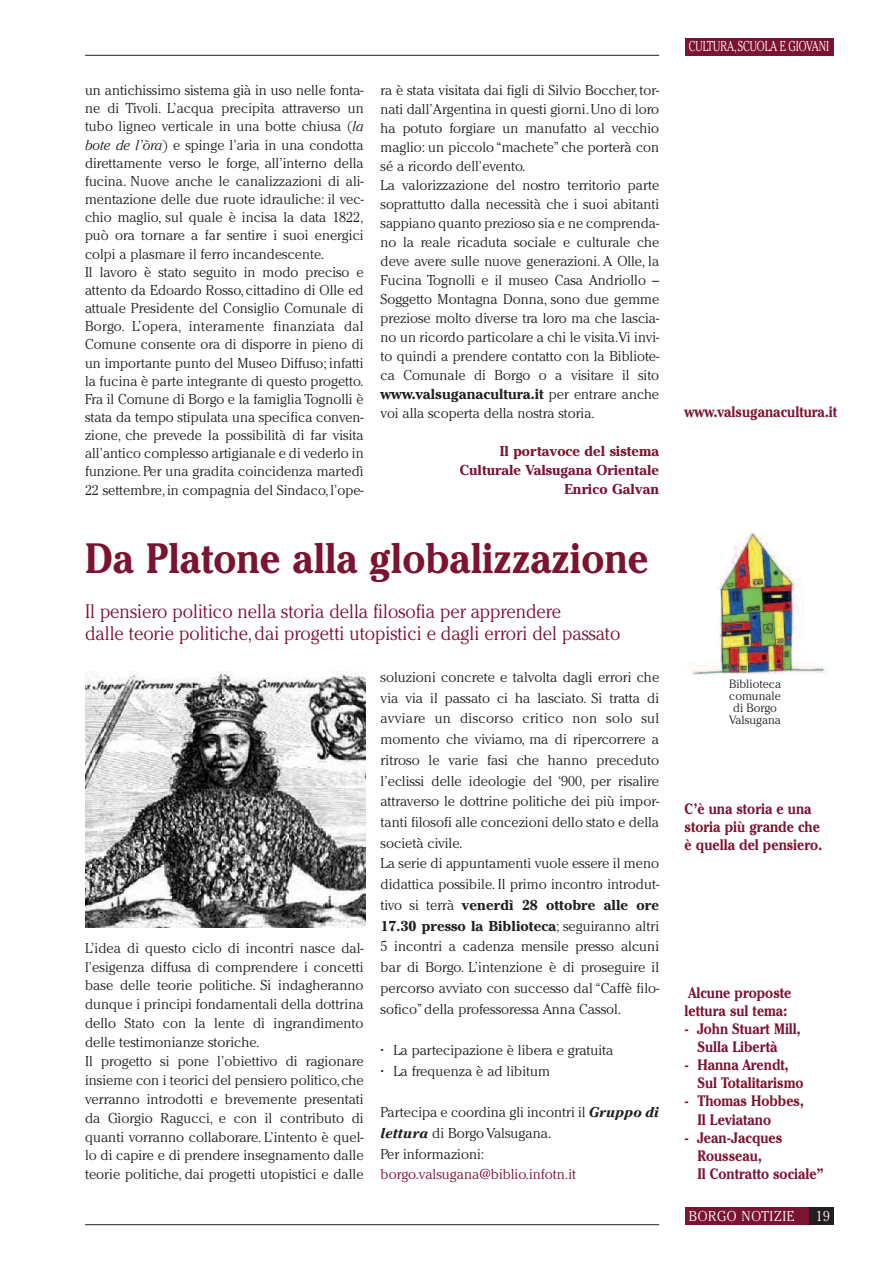
<style>
.page{position:relative;width:893px;height:1263px;background:#fff}
.page>*{position:absolute;margin:0;border:0;box-sizing:border-box;transform-origin:0 0}
.t1{font:700 42px "Cheltenham IT Cby BT";color:#7b1331;scale:.9 1}
.t2{font:300 19.5px/22.5px "Cheltenham";color:#7b1331;scale:.94 1}
.t3{font:700 15px/18.1px "Cheltenham IT Cby BT";color:#7b1331;scale:.88 1}
.t4{font:300 14.25px/18.1px "Cheltenham";color:#231f20}
.t5{font:700 14.25px/19px "Cheltenham";color:#7b1331;text-align:right}
.t6{font:700 14.25px "Cheltenham IT Cby BT";color:#231f20}
.t7{font:300 14.25px "Cheltenham";color:#7b1331}
.t8{font:300 14.25px "Cheltenham";color:#fff;scale:.76 1}
.t9{font:300 14.25px "Cheltenham";letter-spacing:.05em;color:#fff;scale:.95 1}
.t10{font:300 14.25px "Cheltenham";color:#fff;scale:.95 1}
.t11{font:300 12px/12px "Cheltenham";color:#231f20;text-align:center}
.s1{font-style:italic}
.s2{font-family:"Cheltenham";font-weight:300}
.s3{font-weight:700}
.s4{font-weight:700;font-style:italic}
</style>
<div class="page">
<hr style="left:85px;top:55px;width:574px;height:1px;background:#231f20">
<hr style="left:85px;top:1224px;width:574px;height:1px;background:#231f20">
<div style="left:685px;top:38px;width:148px;height:17px;background:#7b1331"></div>
<div style="left:685px;top:1208px;width:148px;height:17px;background:#7b1331"></div>
<div style="left:809px;top:1208px;width:24px;height:17px;background:#231f20"></div>
<img style="left:85px;top:672px;width:281px;height:255px">
<img style="left:691px;top:531px;width:135px;height:144px">
<p class="t4" style="left:85px;top:82px;width:280px">un antichissimo sistema già in uso nelle fonta&shy;ne di Tivoli. L’acqua precipita attraverso un tubo ligneo verticale in una botte chiusa (<span class="s1">la bote de l’òra</span>) e spinge l’aria in una condotta direttamente verso le forge, all’interno della fucina. Nuove anche le canalizzazioni di ali&shy;mentazione delle due ruote idrauliche: il vec&shy;chio maglio, sul quale è incisa la data 1822, può ora tornare a far sentire i suoi energici colpi a plasmare il ferro incandescente.<br>Il lavoro è stato seguito in modo preciso e attento da Edoardo Rosso, cittadino di Olle ed attuale Presidente del Consiglio Comunale di Borgo. L’opera, interamente finanziata dal Comune consente ora di disporre in pieno di un importante punto del Museo Diffuso; infatti la fucina è parte integrante di questo progetto.<br>Fra il Comune di Borgo e la famiglia Tognolli è stata da tempo stipulata una specifica conven&shy;zione, che prevede la possibilità di far visita all’antico complesso artigianale e di vederlo in funzione. Per una gradita coincidenza martedì 22 settembre, in compagnia del Sindaco, l’ope-</p>
<p class="t4" style="left:381px;top:82px;width:280px;line-height:19px">ra è stata visitata dai figli di Silvio Boccher, tor&shy;nati dall’Argentina in questi giorni.Uno di loro ha potuto forgiare un manufatto al vecchio maglio: un piccolo “machete” che porterà con sé a ricordo dell’evento.<br>La valorizzazione del nostro territorio parte soprattutto dalla necessità che i suoi abitanti sappiano quanto prezioso sia e ne comprenda&shy;no la reale ricaduta sociale e culturale che deve avere sulle nuove generazioni. A Olle, la Fucina Tognolli e il museo Casa Andriollo – Soggetto Montagna Donna, sono due gemme preziose molto diverse tra loro ma che lascia&shy;no un ricordo particolare a chi le visita.Vi invi&shy;to quindi a prendere contatto con la Bibliote&shy;ca Comunale di Borgo o a visitare il sito</p>
<p class="t6" style="left:381px;top:389px;width:280px">www.valsuganacultura.it <span class="s2">per entrare anche</span></p>
<p class="t4" style="left:381px;top:405px;width:216px">voi alla scoperta della nostra storia.</p>
<p class="t5" style="left:460px;top:442px;width:201px">Il portavoce del sistema<br>Culturale Valsugana Orientale<br>Enrico Galvan</p>
<h1 class="t1" style="left:85px;top:543px;width:628px">Da Platone alla globalizzazione</h1>
<h2 class="t2" style="left:85px;top:601px;width:571px">Il pensiero politico nella storia della filosofia per apprendere<br>dalle teorie politiche, dai progetti utopistici e dagli errori del passato</h2>
<p class="t4" style="left:85px;top:939px;width:280px;line-height:18.9px">L’idea di questo ciclo di incontri nasce dal&shy;l’esigenza diffusa di comprendere i concetti base delle teorie politiche. Si indagheranno dunque i principi fondamentali della dottrina dello Stato con la lente di ingrandimento delle testimonianze storiche.<br>Il progetto si pone l’obiettivo di ragionare insieme con i teorici del pensiero politico,che verranno introdotti e brevemente presentati da Giorgio Ragucci, e con il contributo di quanti vorranno collaborare. L’intento è quel&shy;lo di capire e di prendere insegnamento dalle teorie politiche, dai progetti utopistici e dalle</p>
<p class="t4" style="left:381px;top:668px;width:280px;line-height:20.7px">soluzioni concrete e talvolta dagli errori che via via il passato ci ha lasciato. Si tratta di avviare un discorso critico non solo sul momento che viviamo, ma di ripercorrere a ritroso le varie fasi che hanno preceduto l’eclissi delle ideologie del ‘900, per risalire attraverso le dottrine politiche dei più impor&shy;tanti filosofi alle concezioni dello stato e della società civile.<br>La serie di appuntamenti vuole essere il meno didattica possibile. Il primo incontro introdut&shy;tivo si terrà <span class="s3">venerdì 28 ottobre alle ore 17.30 presso la Biblioteca</span>; seguiranno altri 5 incontri a cadenza mensile presso alcuni bar di Borgo. L’intenzione è di proseguire il percorso avviato con successo dal “Caffè filo&shy;sofico”della professoressa Anna Cassol.</p>
<p class="t4" style="left:381px;top:1042px;width:234px">• La partecipazione è libera e gratuita</p>
<p class="t4" style="left:381px;top:1063px;width:171px">• La frequenza è ad libitum</p>
<p class="t4" style="left:381px;top:1103px;width:280px;line-height:20.7px">Partecipa e coordina gli incontri il <span class="s4">Gruppo di lettura</span> di Borgo Valsugana.<br>Per informazioni:</p>
<p class="t7" style="left:381px;top:1169px;width:197px">borgo.valsugana@biblio.infotn.it</p>
<p class="t8" style="left:689px;top:40px;width:186px">CULTURA,SCUOLA E GIOVANI</p>
<p class="t3" style="left:685px;top:404px;width:175px">www.valsuganacultura.it</p>
<p class="t11" style="left:729px;top:679px;width:54px">Biblioteca comunale di Borgo<br>Valsugana</p>
<p class="t3" style="left:685px;top:801px;width:158px">C’è una storia e una storia più grande che è quella del pensiero.</p>
<p class="t3" style="left:685px;top:985px;width:123px">Alcune proposte lettura sul tema:</p>
<p class="t3" style="left:697px;top:1021px;width:119px;text-indent:-13px">- John Stuart Mill,<br>Sulla Libertà</p>
<p class="t3" style="left:697px;top:1057px;width:122px;text-indent:-13px">- Hanna Arendt,<br>Sul Totalitarismo</p>
<p class="t3" style="left:697px;top:1094px;width:122px;text-indent:-13px">- Thomas Hobbes,<br>Il Leviatano</p>
<p class="t3" style="left:697px;top:1130px;width:145px;text-indent:-13px">- Jean-Jacques<br>Rousseau,<br>Il Contratto sociale”</p>
<p class="t9" style="left:689px;top:1210px;width:113px">BORGO NOTIZIE</p>
<p class="t10" style="left:816px;top:1210px;width:16px">19</p>
</div>
